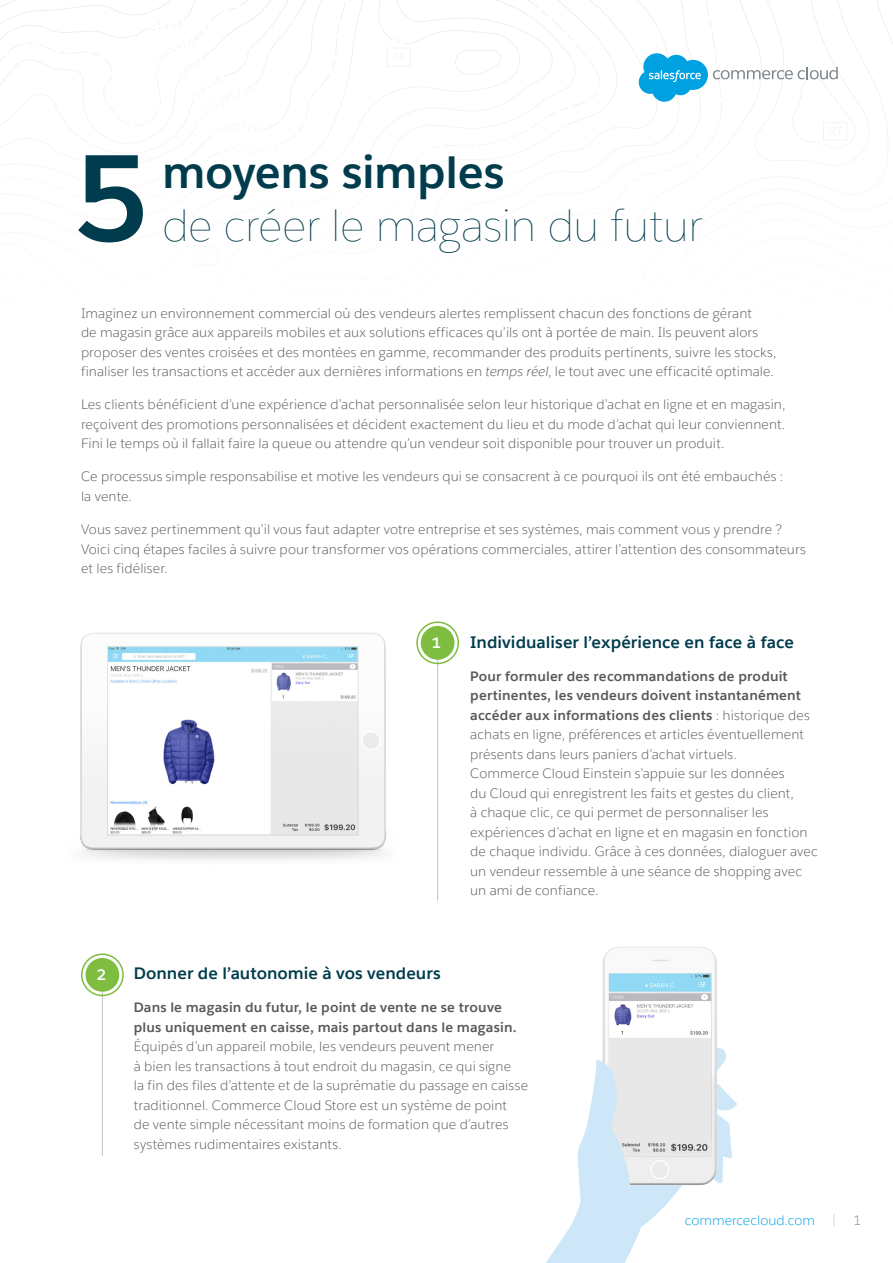
<style>
.page{position:relative;width:893px;height:1263px;background:#fff}
.page>*{position:absolute;margin:0;border:0;box-sizing:border-box;transform-origin:0 0}
.Hed_1{font:700 119.85px "Salesforce Sans";color:#003c4d}
.Hed_1-2{font:100 45px "Salesforce Sans";letter-spacing:-.015em;color:#003c4c}
.Hed_1-3{font:700 45px "Salesforce Sans";letter-spacing:-.005em;color:#003c4c}
.Body{font:700 16.5px "Salesforce Sans";color:#003c4d}
.t1{font:700 15px "Salesforce Sans";color:#fff}
.Body-2{font:300 13.5px/19.5px "Salesforce Sans";letter-spacing:.005em;color:#57585a}
.Eyebrow{font:300 13.5px "Salesforce Sans";color:#00a1e0}
.s1{font-style:italic}
.s2{font-weight:700}
.s3{color:#c2c2c2}
.s4{color:#7c868d}
</style>
<div class="page">
<svg style="left:0;top:0;width:893px;height:140px"></svg>
<img style="left:80px;top:633px;width:307px;height:227px">
<img style="left:603px;top:946px;width:114px;height:101px">
<svg style="left:546px;top:1047px;width:191px;height:216px"></svg>
<hr style="left:437px;top:631px;width:1px;height:269px;background:#c2c2c2">
<hr style="left:102px;top:970px;width:1px;height:186px;background:#c2c2c2">
<div style="left:421px;top:626px;width:33px;height:34px;background:#7fbd41;border-radius:50%"></div>
<div style="left:416px;top:621px;width:43px;height:43px;border:2px solid #7fbd41;border-radius:50%"></div>
<div style="left:424px;top:629px;width:28px;height:28px;border:2px solid #7fbd41;border-radius:50%"></div>
<div style="left:86px;top:958px;width:33px;height:34px;background:#7fbd41;border-radius:50%"></div>
<div style="left:81px;top:953px;width:43px;height:43px;border:2px solid #7fbd41;border-radius:50%"></div>
<div style="left:88px;top:961px;width:28px;height:28px;border:2px solid #7fbd41;border-radius:50%"></div>
<p class="Hed_1" style="left:75px;top:121px;width:75px">5</p>
<p class="Hed_1-3" style="left:162px;top:143px;width:344px">moyens simples</p>
<p class="Hed_1-2" style="left:162px;top:197px;width:542px">de créer le magasin du futur</p>
<p class="Body-2" style="left:81px;top:303px;width:697px">Imaginez un environnement commercial où des vendeurs alertes remplissent chacun des fonctions de gérant<br>de magasin grâce aux appareils mobiles et aux solutions efficaces qu’ils ont à portée de main. Ils peuvent alors proposer des ventes croisées et des montées en gamme, recommander des produits pertinents, suivre les stocks, finaliser les transactions et accéder aux dernières informations en <span class="s1">temps réel</span>, le tout avec une efficacité optimale.</p>
<p class="Body-2" style="left:81px;top:395px;width:706px;text-align:justify">Les clients bénéficient d’une expérience d’achat personnalisée selon leur historique d’achat en ligne et en magasin, reçoivent des promotions personnalisées et décident exactement du lieu et du mode d’achat qui leur conviennent.<br>Fini le temps où il fallait faire la queue ou attendre qu’un vendeur soit disponible pour trouver un produit.</p>
<p class="Body-2" style="left:81px;top:467px;width:704px">Ce processus simple responsabilise et motive les vendeurs qui se consacrent à ce pourquoi ils ont été embauchés : la vente.</p>
<p class="Body-2" style="left:81px;top:519px;width:726px">Vous savez pertinemment qu’il vous faut adapter votre entreprise et ses systèmes, mais comment vous y prendre ?<br>Voici cinq étapes faciles à suivre pour transformer vos opérations commerciales, attirer l’attention des consommateurs et les fidéliser.</p>
<p class="t1" style="left:97px;top:965px;width:11px">2</p>
<p class="t1" style="left:432px;top:633px;width:11px">1</p>
<p class="Body" style="left:470px;top:631px;width:325px">Individualiser l’expérience en face à face</p>
<p class="Body-2" style="left:470px;top:666px;width:349px"><span class="s2">Pour formuler des recommandations de produit pertinentes, les vendeurs doivent instantanément accéder aux informations des clients</span> : historique des achats en ligne, préférences et articles éventuellement présents dans leurs paniers d’achat virtuels.<br>Commerce Cloud Einstein s’appuie sur les données<br>du Cloud qui enregistrent les faits et gestes du client,<br>à chaque clic, ce qui permet de personnaliser les expériences d’achat en ligne et en magasin en fonction de chaque individu. Grâce à ces données, dialoguer avec un vendeur ressemble à une séance de shopping avec un ami de confiance.</p>
<p class="Body" style="left:134px;top:963px;width:308px">Donner de l’autonomie à vos vendeurs</p>
<p class="Body-2" style="left:134px;top:998px;width:396px"><span class="s2">Dans le magasin du futur, le point de vente ne se trouve plus uniquement en caisse, mais partout dans le magasin.<br></span>Équipés d’un appareil mobile, les vendeurs peuvent mener<br>à bien les transactions à tout endroit du magasin, ce qui signe<br>la fin des files d’attente et de la suprématie du passage en caisse traditionnel. Commerce Cloud Store est un système de point<br>de vente simple nécessitant moins de formation que d’autres systèmes rudimentaires existants.</p>
<p class="Eyebrow" style="left:685px;top:1212px;width:178px">commercecloud.com <span class="s3">|</span> <span class="s4">1</span></p>
</div>
